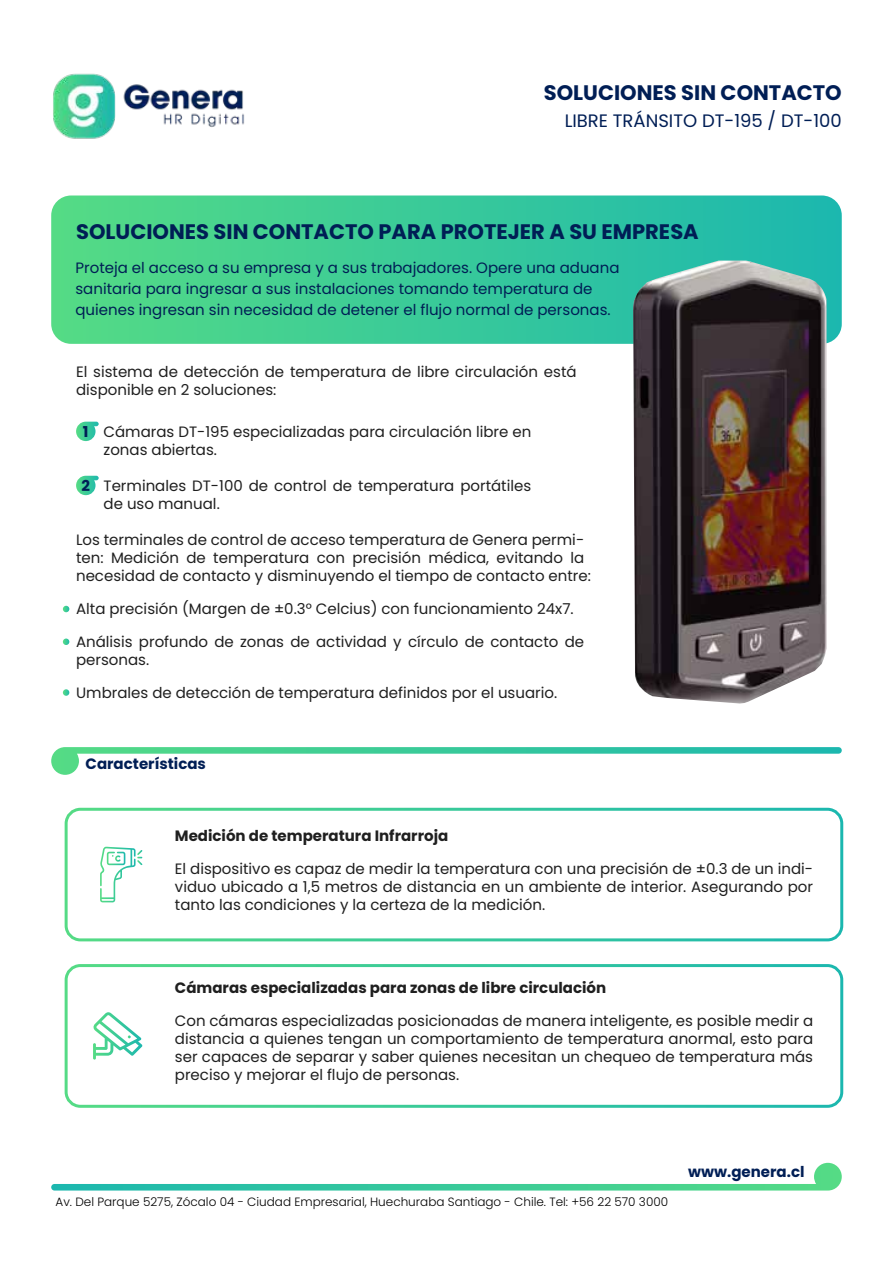
<style>
.page{position:relative;width:893px;height:1263px;background:#fff}
.page>*{position:absolute;margin:0;border:0;box-sizing:border-box;transform-origin:0 0}
.t1{font:700 21px "Poppins";color:#001e55}
.t2{font:18px "Poppins";color:#001e55}
.t3{font:15px/18px "Poppins";color:#1f1f1f}
.t4{font:15px/21px "Poppins";color:#001e55}
.t5{font:700 15px "Poppins";color:#1f1f1f}
.t6{font:700 15px "Poppins";color:#001e55}
.t7{font:300 12px "Poppins";color:#000}
</style>
<div class="page">
<img style="left:53px;top:73px;width:192px;height:66px">
<svg style="left:51px;top:1163px;width:791px;height:27px"></svg>
<svg style="left:76px;top:422px;width:23px;height:19px"></svg>
<svg style="left:51px;top:195px;width:791px;height:149px;background:#3dcb98"></svg>
<img style="left:633px;top:261px;width:193px;height:442px">
<svg style="left:76px;top:476px;width:23px;height:19px"></svg>
<svg style="left:63px;top:606px;width:6px;height:6px"></svg>
<svg style="left:63px;top:638px;width:6px;height:7px"></svg>
<svg style="left:63px;top:689px;width:6px;height:7px"></svg>
<svg style="left:51px;top:747px;width:791px;height:28px"></svg>
<svg style="left:100px;top:847px;width:42px;height:55px"></svg>
<svg style="left:93px;top:1012px;width:50px;height:48px"></svg>
<div style="left:65px;top:808px;width:778px;height:133px;border:3px solid #fff;border-radius:14px"></div>
<div style="left:65px;top:964px;width:778px;height:144px;border:3px solid #fff;border-radius:14px"></div>
<h1 class="t1" style="left:544px;top:80px;width:299px">SOLUCIONES SIN CONTACTO</h1>
<p class="t2" style="left:565px;top:110px;width:279px">LIBRE TRÁNSITO DT-195 / DT-100</p>
<h1 class="t1" style="left:76px;top:219px;width:624px">SOLUCIONES SIN CONTACTO PARA PROTEJER A SU EMPRESA</h1>
<p class="t4" style="left:75px;top:257px;width:545px">Proteja el acceso a su empresa y a sus trabajadores. Opere una aduana sanitaria para ingresar a sus instalaciones tomando temperatura de quienes ingresan sin necesidad de detener el flujo normal de personas.</p>
<p class="t3" style="left:76px;top:363px;width:502px">El sistema de detección de temperatura de libre circulación está disponible en 2 soluciones:</p>
<p class="t6" style="left:83px;top:423px;width:7px">1</p>
<p class="t6" style="left:81px;top:477px;width:10px">2</p>
<p class="t3" style="left:104px;top:423px;width:429px">Cámaras DT-195 especializadas para circulación libre en zonas abiertas.</p>
<p class="t3" style="left:104px;top:477px;width:429px">Terminales DT-100 de control de temperatura portátiles de uso manual.</p>
<p class="t3" style="left:76px;top:531px;width:516px">Los terminales de control de acceso temperatura de Genera permi&shy;ten: Medición de temperatura con precisión médica, evitando la necesidad de contacto y disminuyendo el tiempo de contacto entre:</p>
<p class="t3" style="left:76px;top:600px;width:499px">Alta precisión (Margen de ±0.3° Celcius) con funcionamiento 24x7.</p>
<p class="t3" style="left:76px;top:633px;width:510px">Análisis profundo de zonas de actividad y círculo de contacto de personas.</p>
<p class="t3" style="left:76px;top:684px;width:483px">Umbrales de detección de temperatura definidos por el usuario.</p>
<p class="t6" style="left:86px;top:755px;width:122px">Características</p>
<p class="t5" style="left:175px;top:827px;width:275px">Medición de temperatura Infrarroja</p>
<p class="t3" style="left:175px;top:860px;width:640px;text-align:justify">El dispositivo es capaz de medir la temperatura con una precisión de ±0.3 de un indi&shy;viduo ubicado a 1,5 metros de distancia en un ambiente de interior. Asegurando por tanto las condiciones y la certeza de la medición.</p>
<p class="t5" style="left:175px;top:979px;width:433px">Cámaras especializadas para zonas de libre circulación</p>
<p class="t3" style="left:175px;top:1012px;width:640px;text-align:justify">Con cámaras especializadas posicionadas de manera inteligente, es posible medir a distancia a quienes tengan un comportamiento de temperatura anormal, esto para ser capaces de separar y saber quienes necesitan un chequeo de temperatura más preciso y mejorar el flujo de personas.</p>
<p class="t7" style="left:56px;top:1194px;width:614px">Av. Del Parque 5275, Zócalo 04 - Ciudad Empresarial, Huechuraba Santiago - Chile. Tel: +56 22 570 3000</p>
<p class="t6" style="left:688px;top:1163px;width:118px">www.genera.cl</p>
</div>
